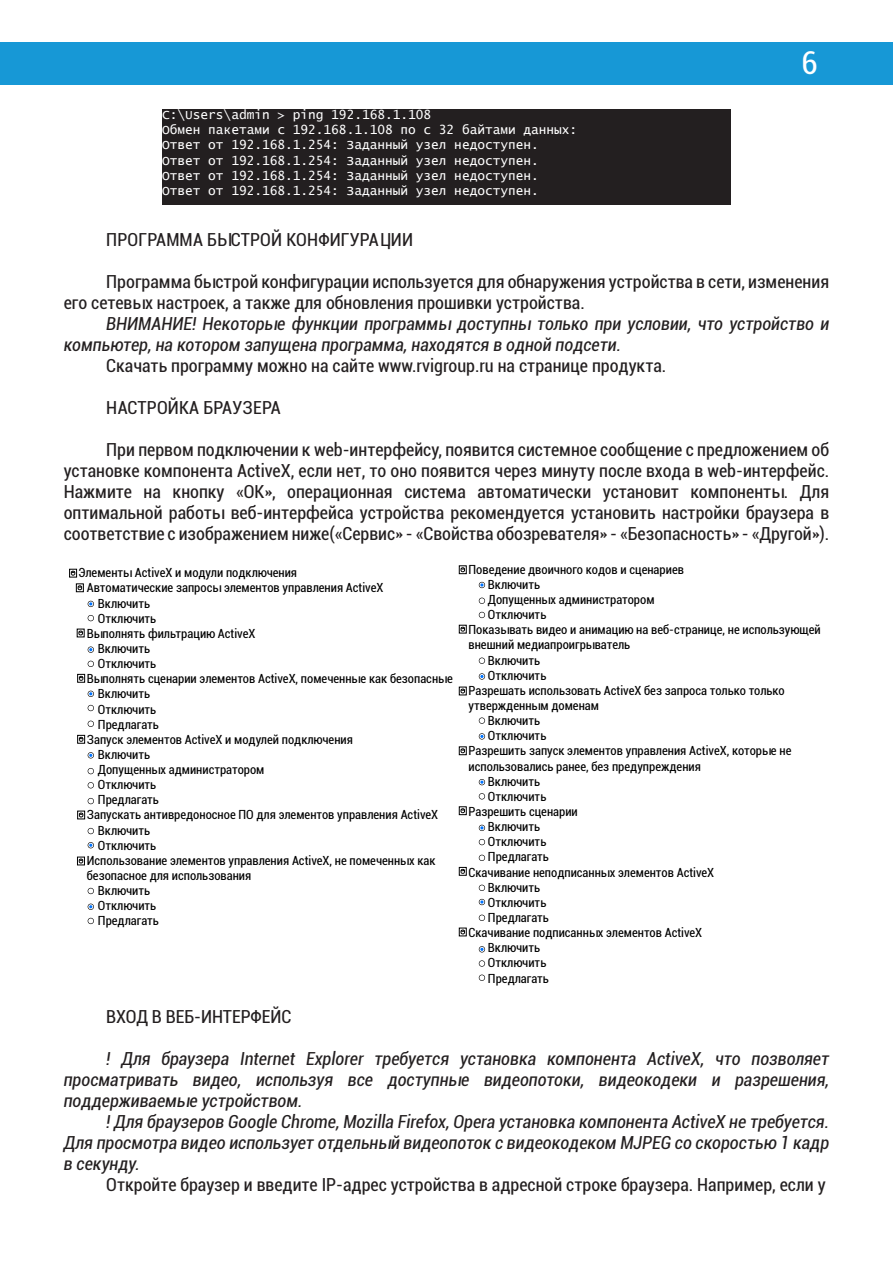
<style>
.page{position:relative;width:893px;height:1263px;background:#fff}
.page>*{position:absolute;margin:0;border:0;box-sizing:border-box;transform-origin:0 0}
.t1{font:condensed 31.5px "Roboto";color:#fff}
.t2{font:condensed 18px/21px "Roboto";color:#231f20}
.t3{font:italic condensed 18px/21px "Roboto";color:#231f20;text-align:justify}
.t4{font:12.75px "Lucida Console";color:#fff}
.t5{font:condensed 12.6px "Roboto";color:#000}
</style>
<div class="page">
<div style="left:0;top:43px;width:893px;height:42px;background:#1798d6"></div>
<div style="left:162px;top:109px;width:569px;height:96px;background:#231f20"></div>
<svg style="left:88px;top:615px;width:6px;height:6px"></svg>
<div style="left:69px;top:569px;width:8px;height:8px;border:1px solid #000"></div>
<svg style="left:71px;top:570px;width:5px;height:6px"></svg>
<div style="left:77px;top:629px;width:7px;height:8px;border:1px solid #000"></div>
<svg style="left:78px;top:630px;width:5px;height:6px"></svg>
<div style="left:77px;top:674px;width:8px;height:8px;border:1px solid #000"></div>
<svg style="left:79px;top:675px;width:5px;height:6px"></svg>
<div style="left:77px;top:735px;width:8px;height:8px;border:1px solid #000"></div>
<svg style="left:79px;top:736px;width:5px;height:6px"></svg>
<div style="left:77px;top:811px;width:8px;height:8px;border:1px solid #000"></div>
<svg style="left:79px;top:812px;width:5px;height:6px"></svg>
<div style="left:459px;top:565px;width:7px;height:9px;border:1px solid #000"></div>
<svg style="left:460px;top:567px;width:5px;height:5px"></svg>
<div style="left:459px;top:625px;width:7px;height:8px;border:1px solid #000"></div>
<svg style="left:460px;top:626px;width:5px;height:6px"></svg>
<div style="left:459px;top:687px;width:7px;height:8px;border:1px solid #000"></div>
<svg style="left:460px;top:688px;width:5px;height:6px"></svg>
<div style="left:459px;top:747px;width:7px;height:8px;border:1px solid #000"></div>
<svg style="left:460px;top:748px;width:5px;height:6px"></svg>
<div style="left:459px;top:806px;width:7px;height:9px;border:1px solid #000"></div>
<svg style="left:460px;top:808px;width:5px;height:5px"></svg>
<div style="left:459px;top:867px;width:7px;height:8px;border:1px solid #000"></div>
<svg style="left:460px;top:868px;width:5px;height:6px"></svg>
<div style="left:459px;top:928px;width:7px;height:8px;border:1px solid #000"></div>
<svg style="left:460px;top:929px;width:5px;height:6px"></svg>
<div style="left:76px;top:584px;width:8px;height:8px;border:1px solid #000"></div>
<svg style="left:77px;top:585px;width:5px;height:6px"></svg>
<svg style="left:88px;top:601px;width:6px;height:6px"></svg>
<svg style="left:88px;top:646px;width:6px;height:7px"></svg>
<svg style="left:88px;top:691px;width:6px;height:6px"></svg>
<svg style="left:88px;top:752px;width:6px;height:6px"></svg>
<svg style="left:88px;top:842px;width:6px;height:6px"></svg>
<svg style="left:479px;top:825px;width:6px;height:6px"></svg>
<svg style="left:479px;top:946px;width:6px;height:6px"></svg>
<svg style="left:479px;top:899px;width:6px;height:6px"></svg>
<svg style="left:479px;top:779px;width:6px;height:6px"></svg>
<svg style="left:479px;top:733px;width:6px;height:6px"></svg>
<svg style="left:479px;top:673px;width:6px;height:7px"></svg>
<svg style="left:479px;top:582px;width:6px;height:6px"></svg>
<svg style="left:88px;top:903px;width:6px;height:7px"></svg>
<svg style="left:88px;top:661px;width:6px;height:6px"></svg>
<svg style="left:88px;top:705px;width:6px;height:6px"></svg>
<svg style="left:88px;top:721px;width:6px;height:6px"></svg>
<svg style="left:88px;top:768px;width:6px;height:6px"></svg>
<svg style="left:88px;top:782px;width:6px;height:6px"></svg>
<svg style="left:88px;top:798px;width:6px;height:6px"></svg>
<svg style="left:88px;top:828px;width:6px;height:6px"></svg>
<svg style="left:88px;top:888px;width:6px;height:6px"></svg>
<svg style="left:88px;top:918px;width:6px;height:6px"></svg>
<svg style="left:479px;top:598px;width:6px;height:6px"></svg>
<svg style="left:479px;top:612px;width:6px;height:6px"></svg>
<svg style="left:479px;top:657px;width:6px;height:7px"></svg>
<svg style="left:479px;top:717px;width:6px;height:7px"></svg>
<svg style="left:479px;top:793px;width:6px;height:6px"></svg>
<svg style="left:479px;top:839px;width:6px;height:6px"></svg>
<svg style="left:479px;top:855px;width:6px;height:6px"></svg>
<svg style="left:479px;top:885px;width:6px;height:6px"></svg>
<svg style="left:479px;top:915px;width:6px;height:6px"></svg>
<svg style="left:479px;top:960px;width:6px;height:7px"></svg>
<svg style="left:479px;top:974px;width:6px;height:7px"></svg>
<div style="left:77px;top:857px;width:8px;height:8px;border:1px solid #000"></div>
<svg style="left:79px;top:858px;width:4px;height:6px"></svg>
<p class="t4" style="left:162px;top:109px;width:271px">C:\Users\admin &gt; ping 192.168.1.108</p>
<p class="t4" style="left:162px;top:124px;width:417px">Обмен пакетами с 192.168.1.108 по с 32 байтами данных:</p>
<p class="t4" style="left:162px;top:139px;width:378px">Ответ от 192.168.1.254: Заданный узел недоступен.</p>
<p class="t4" style="left:162px;top:155px;width:378px">Ответ от 192.168.1.254: Заданный узел недоступен.</p>
<p class="t4" style="left:162px;top:170px;width:378px">Ответ от 192.168.1.254: Заданный узел недоступен.</p>
<p class="t4" style="left:162px;top:185px;width:378px">Ответ от 192.168.1.254: Заданный узел недоступен.</p>
<h1 class="t1" style="left:801px;top:41px;width:18px">6</h1>
<p class="t2" style="left:106px;top:228px;width:308px">ПРОГРАММА БЫСТРОЙ КОНФИГУРАЦИИ</p>
<p class="t2" style="left:64px;top:270px;width:767px;text-indent:43px">Программа быстрой конфигурации используется для обнаружения устройства в сети, изменения его сетевых настроек, а также для обновления прошивки устройства.</p>
<p class="t3" style="left:64px;top:312px;width:767px;text-indent:43px">ВНИМАНИЕ! Некоторые функции программы доступны только при условии, что устройство и компьютер, на котором запущена программа, находятся в одной подсети.</p>
<p class="t2" style="left:106px;top:354px;width:561px">Скачать программу можно на сайте www.rvigroup.ru на странице продукта.</p>
<p class="t2" style="left:106px;top:396px;width:176px">НАСТРОЙКА БРАУЗЕРА</p>
<p class="t2" style="left:64px;top:438px;width:767px;text-align:justify;text-indent:43px">При первом подключении к web-интерфейсу, появится системное сообщение с предложением об установке компонента ActiveX, если нет, то оно появится через минуту после входа в web-интерфейс.<br>Нажмите на кнопку «ОК», операционная система автоматически установит компоненты. Для оптимальной работы веб-интерфейса устройства рекомендуется установить настройки браузера в соответствие с изображением ниже(«Сервис» - «Свойства обозревателя» - «Безопасность» - «Другой»).</p>
<p class="t5" style="left:79px;top:564px;width:220px">Элементы ActiveX и модули подключения</p>
<p class="t5" style="left:87px;top:579px;width:298px">Автоматические запросы элементов управления ActiveX</p>
<p class="t5" style="left:98px;top:594px;width:54px">Включить</p>
<p class="t5" style="left:98px;top:609px;width:60px">Отключить</p>
<p class="t5" style="left:87px;top:624px;width:170px">Выполнять фильтрацию ActiveX</p>
<p class="t5" style="left:98px;top:640px;width:54px">Включить</p>
<p class="t5" style="left:98px;top:655px;width:60px">Отключить</p>
<p class="t5" style="left:87px;top:670px;width:367px">Выполнять сценарии элементов ActiveX, помеченные как безопасные</p>
<p class="t5" style="left:98px;top:685px;width:54px">Включить</p>
<p class="t5" style="left:98px;top:700px;width:60px">Отключить</p>
<p class="t5" style="left:98px;top:715px;width:63px">Предлагать</p>
<p class="t5" style="left:87px;top:730px;width:268px">Запуск элементов ActiveX и модулей подключения</p>
<p class="t5" style="left:98px;top:746px;width:54px">Включить</p>
<p class="t5" style="left:98px;top:761px;width:168px">Допущенных администратором</p>
<p class="t5" style="left:98px;top:776px;width:60px">Отключить</p>
<p class="t5" style="left:98px;top:791px;width:63px">Предлагать</p>
<p class="t5" style="left:87px;top:806px;width:353px">Запускать антивредоносное ПО для элементов управления ActiveX</p>
<p class="t5" style="left:98px;top:821px;width:54px">Включить</p>
<p class="t5" style="left:98px;top:836px;width:60px">Отключить</p>
<p class="t5" style="left:87px;top:852px;width:350px">Использование элементов управления ActiveX, не помеченных как</p>
<p class="t5" style="left:87px;top:867px;width:166px">безопасное для использования</p>
<p class="t5" style="left:98px;top:882px;width:54px">Включить</p>
<p class="t5" style="left:98px;top:897px;width:60px">Отключить</p>
<p class="t5" style="left:98px;top:912px;width:63px">Предлагать</p>
<p class="t5" style="left:469px;top:560px;width:217px">Поведение двоичного кодов и сценариев</p>
<p class="t5" style="left:488px;top:576px;width:54px">Включить</p>
<p class="t5" style="left:488px;top:591px;width:168px">Допущенных администратором</p>
<p class="t5" style="left:488px;top:606px;width:60px">Отключить</p>
<p class="t5" style="left:469px;top:621px;width:354px">Показывать видео и анимацию на веб-странице, не использующей</p>
<p class="t5" style="left:469px;top:636px;width:163px">внешний медиапроигрыватель</p>
<p class="t5" style="left:488px;top:651px;width:54px">Включить</p>
<p class="t5" style="left:488px;top:666px;width:60px">Отключить</p>
<p class="t5" style="left:469px;top:681px;width:318px">Разрешать использовать ActiveX без запроса только только</p>
<p class="t5" style="left:469px;top:697px;width:132px">утвержденным доменам</p>
<p class="t5" style="left:488px;top:712px;width:54px">Включить</p>
<p class="t5" style="left:488px;top:727px;width:60px">Отключить</p>
<p class="t5" style="left:469px;top:742px;width:324px">Разрешить запуск элементов управления ActiveX, которые не</p>
<p class="t5" style="left:469px;top:757px;width:234px">использовались ранее, без предупреждения</p>
<p class="t5" style="left:488px;top:772px;width:54px">Включить</p>
<p class="t5" style="left:488px;top:787px;width:60px">Отключить</p>
<p class="t5" style="left:469px;top:803px;width:111px">Разрешить сценарии</p>
<p class="t5" style="left:488px;top:818px;width:54px">Включить</p>
<p class="t5" style="left:488px;top:833px;width:60px">Отключить</p>
<p class="t5" style="left:488px;top:848px;width:63px">Предлагать</p>
<p class="t5" style="left:469px;top:863px;width:247px">Скачивание неподписанных элементов ActiveX</p>
<p class="t5" style="left:488px;top:878px;width:54px">Включить</p>
<p class="t5" style="left:488px;top:893px;width:60px">Отключить</p>
<p class="t5" style="left:488px;top:909px;width:63px">Предлагать</p>
<p class="t5" style="left:469px;top:924px;width:235px">Скачивание подписанных элементов ActiveX</p>
<p class="t5" style="left:488px;top:939px;width:54px">Включить</p>
<p class="t5" style="left:488px;top:954px;width:60px">Отключить</p>
<p class="t5" style="left:488px;top:969px;width:63px">Предлагать</p>
<p class="t2" style="left:106px;top:1005px;width:187px">ВХОД В ВЕБ-ИНТЕРФЕЙС</p>
<p class="t3" style="left:64px;top:1047px;width:767px;text-indent:43px">! Для браузера Internet Explorer требуется установка компонента ActiveX, что позволяет просматривать видео, используя все доступные видеопотоки, видеокодеки и разрешения, поддерживаемые устройством.</p>
<p class="t3" style="left:64px;top:1110px;width:767px;text-indent:43px">! Для браузеров Google Chrome, Mozilla Firefox, Opera установка компонента ActiveX не требуется.<br>Для просмотра видео использует отдельный видеопоток с видеокодеком MJPEG со скоростью 1 кадр в секунду.</p>
<p class="t2" style="left:106px;top:1173px;width:721px">Откройте браузер и введите IP-адрес устройства в адресной строке браузера. Например, если у</p>
</div>
